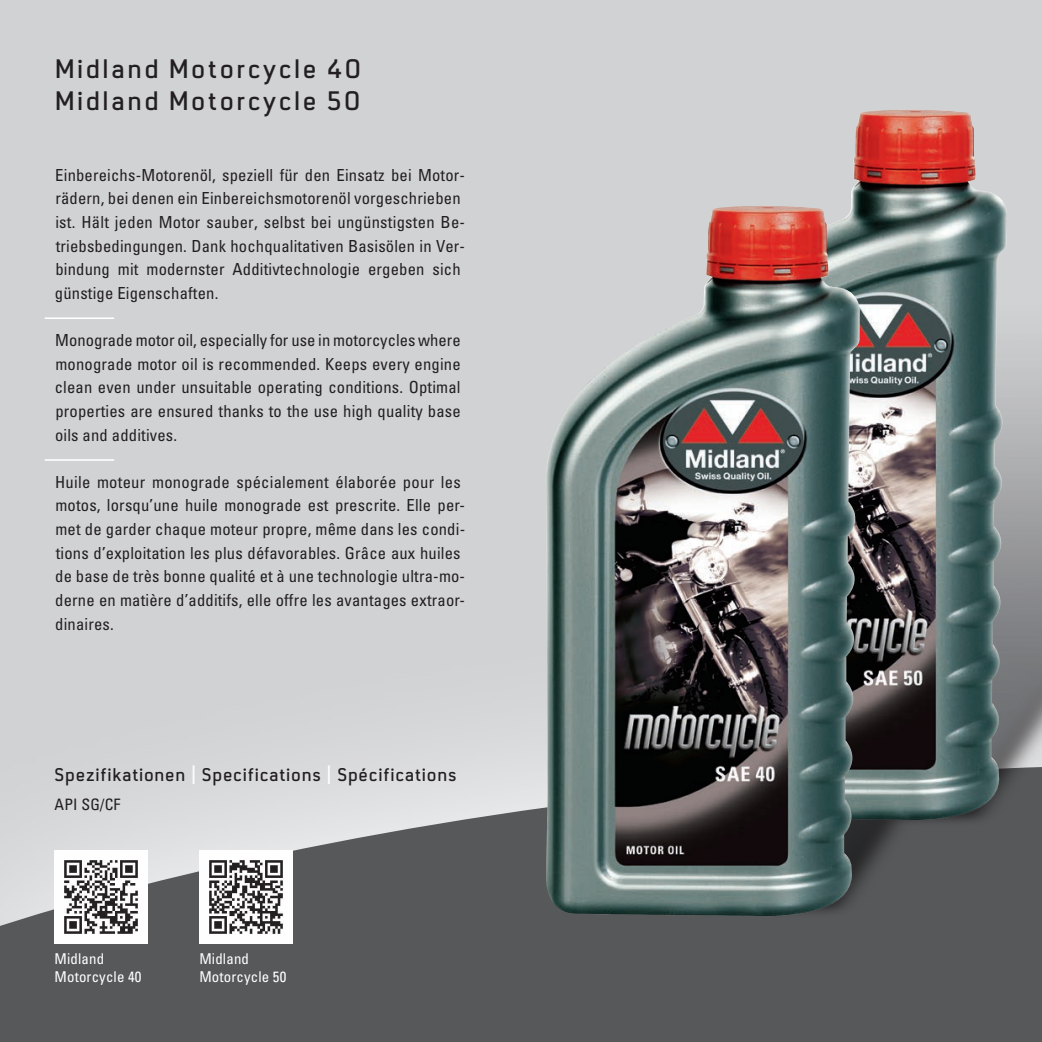
<style>
.page{position:relative;width:1042px;height:1042px;background:#d1d2d4}
.page>*{position:absolute;margin:0;border:0;box-sizing:border-box;transform-origin:0 0}
.t1{font:600 28px/31.5px "Neustadt";letter-spacing:.09em;color:#231f20}
.t2{font:600 19.25px "Neustadt";letter-spacing:.04em;color:#231f20}
.t3{font:condensed 16.62px/23.6px "Univers LT Std";letter-spacing:.01em;color:#231f20}
.t4{font:condensed 15.75px "Univers LT Std";letter-spacing:.01em;color:#231f20}
.t5{font:condensed 14.88px/18.4px "Univers LT Std";letter-spacing:.01em;color:#fff}
.s1{color:#fff}
</style>
<div class="page">
<svg style="left:0;top:766px;width:1042px;height:276px;fill:#57585a"></svg>
<img style="left:199px;top:850px;width:94px;height:93px">
<img style="left:55px;top:850px;width:93px;height:93px">
<img style="left:861px;top:827px;width:64px;height:68px">
<img style="left:1009px;top:361px;width:33px;height:444px">
<img style="left:851px;top:110px;width:158px;height:710px">
<img style="left:545px;top:206px;width:316px;height:710px">
<hr style="left:45px;top:317px;width:69px;height:2px;background:#fff">
<hr style="left:45px;top:459px;width:69px;height:2px;background:#fff">
<h1 class="t1" style="left:55px;top:54px;width:307px">Midland Motorcycle 40<br>Midland Motorcycle 50</h1>
<p class="t3" style="left:55px;top:163px;width:412px">Einbereichs-Motorenöl, speziell für den Einsatz bei Motor&shy;rädern, bei denen ein Einbereichsmotorenöl vorgeschrieben ist. Hält jeden Motor sauber, selbst bei ungünstigsten Be&shy;triebsbedingungen. Dank hochqualitativen Basisölen in Ver&shy;bindung mit modernster Additivtechnologie ergeben sich günstige Eigenschaften.</p>
<p class="t3" style="left:55px;top:328px;width:407px;text-align:justify">Monograde motor oil, especially for use in motorcycles where monograde motor oil is recommended. Keeps every engine clean even under unsuitable operating conditions. Optimal properties are ensured thanks to the use high quality base oils and additives.</p>
<p class="t3" style="left:55px;top:470px;width:411px">Huile moteur monograde spécialement élaborée pour les motos, lorsqu’une huile monograde est prescrite. Elle per&shy;met de garder chaque moteur propre, même dans les condi&shy;tions d’exploitation les plus défavorables. Grâce aux huiles de base de très bonne qualité et à une technologie ultra-mo&shy;derne en matière d’additifs, elle offre les avantages extraor&shy;dinaires.</p>
<p class="t2" style="left:55px;top:764px;width:403px">Spezifikationen <span class="s1">|</span> Specifications <span class="s1">|</span> Spécifications</p>
<p class="t4" style="left:55px;top:794px;width:68px">API SG/CF</p>
<p class="t5" style="left:55px;top:949px;width:88px">Midland<br>Motorcycle 40</p>
<p class="t5" style="left:199px;top:949px;width:88px">Midland<br>Motorcycle 50</p>
</div>
